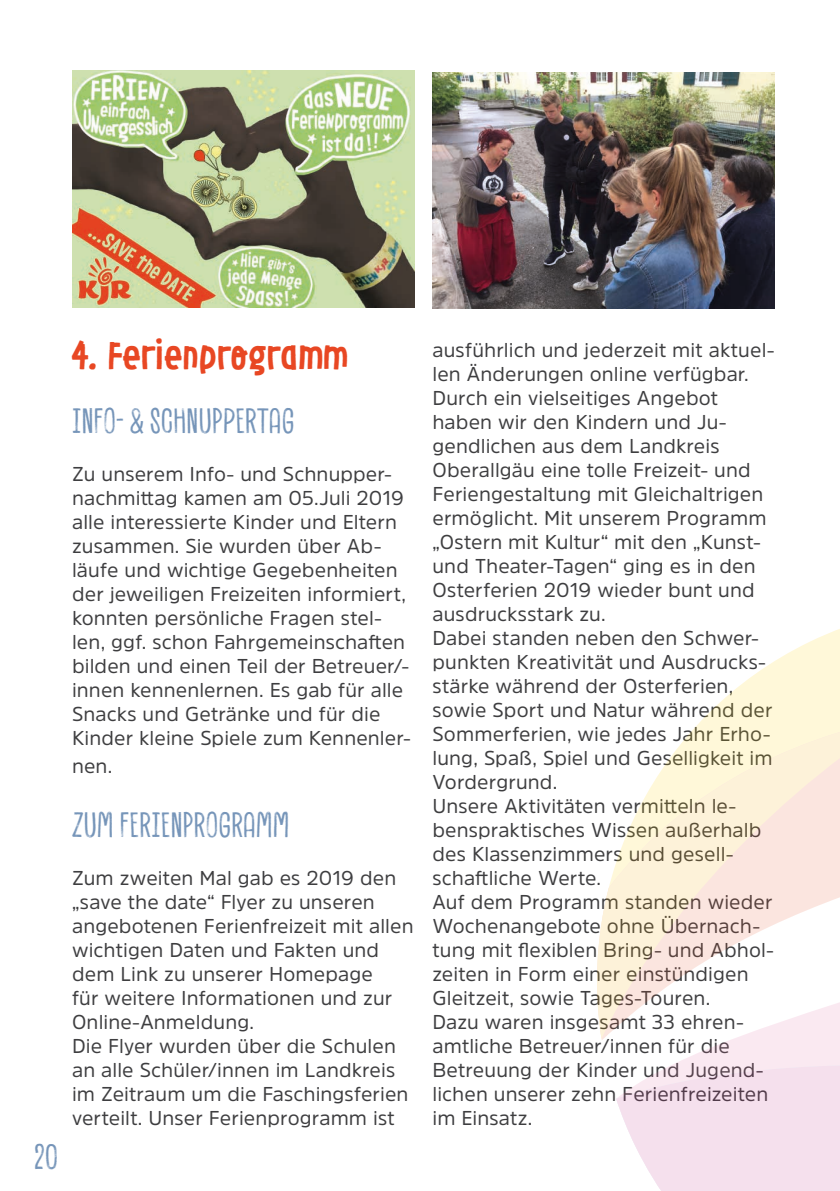
<style>
.page{position:relative;width:840px;height:1191px;background:#fff}
.page>*{position:absolute;margin:0;border:0;box-sizing:border-box;transform-origin:0 0}
.t1{font:36px "Le Osler Rough";letter-spacing:.005em;color:#e84723}
.t2{font:34px "Canvas Inline";letter-spacing:-.005em;color:#7695b9}
.t3{font:20px/24px "Amsi Pro";letter-spacing:.005em;color:#3e3e40}
</style>
<div class="page">
<img style="left:72px;top:71px;width:342px;height:237px">
<svg style="left:751px;top:629px;width:88px;height:48px;fill:#fff8d9"></svg>
<svg style="left:601px;top:677px;width:238px;height:363px"></svg>
<svg style="left:597px;top:717px;width:242px;height:321px"></svg>
<svg style="left:615px;top:1009px;width:224px;height:182px"></svg>
<img style="left:432px;top:72px;width:342px;height:237px">
<h2 class="t2" style="left:34px;top:1136px;width:26px">20</h2>
<h1 class="t1" style="left:72px;top:336px;width:279px">4. Ferienprogramm</h1>
<h2 class="t2" style="left:72px;top:401px;width:224px">INFO- &amp; SCHNUPPERTAG</h2>
<p class="t3" style="left:72px;top:462px;width:340px">Zu unserem Info- und Schnupper&shy;nachmittag kamen am 05.Juli 2019 alle interessierte Kinder und Eltern zusammen. Sie wurden über Ab&shy;läufe und wichtige Gegebenheiten der jeweiligen Freizeiten informiert, konnten persönliche Fragen stel&shy;len, ggf. schon Fahrgemeinschaften bilden und einen Teil der Betreuer/- innen kennenlernen. Es gab für alle Snacks und Getränke und für die Kinder kleine Spiele zum Kennenler-</p>
<p class="t3" style="left:72px;top:754px;width:42px">nen.</p>
<h2 class="t2" style="left:72px;top:805px;width:219px">ZUM FERIENPROGRAMM</h2>
<p class="t3" style="left:72px;top:866px;width:343px">Zum zweiten Mal gab es 2019 den „save the date“ Flyer zu unseren angebotenen Ferienfreizeit mit allen wichtigen Daten und Fakten und dem Link zu unserer Homepage<br>für weitere Informationen und zur<br>Online-Anmeldung.<br>Die Flyer wurden über die Schulen an alle Schüler/innen im Landkreis im Zeitraum um die Faschingsferien verteilt. Unser Ferienprogramm ist</p>
<p class="t3" style="left:432px;top:338px;width:343px">ausführlich und jederzeit mit aktuel&shy;len Änderungen online verfügbar.<br>Durch ein vielseitiges Angebot haben wir den Kindern und Ju&shy;gendlichen aus dem Landkreis<br>Oberallgäu eine tolle Freizeit- und<br>Feriengestaltung mit Gleichaltrigen ermöglicht. Mit unserem Programm „Ostern mit Kultur“ mit den „Kunst&shy;und Theater-Tagen“ ging es in den<br>Osterferien 2019 wieder bunt und ausdrucksstark zu.<br>Dabei standen neben den Schwer&shy;punkten Kreativität und Ausdrucks&shy;stärke während der Osterferien, sowie Sport und Natur während der<br>Sommerferien, wie jedes Jahr Erho&shy;lung, Spaß, Spiel und Geselligkeit im<br>Vordergrund.<br>Unsere Aktivitäten vermitteln le&shy;benspraktisches Wissen außerhalb des Klassenzimmers und gesell&shy;schaftliche Werte.<br>Auf dem Programm standen wieder<br>Wochenangebote ohne Übernach&shy;tung mit flexiblen Bring- und Abhol&shy;zeiten in Form einer einstündigen<br>Gleitzeit, sowie Tages-Touren.<br>Dazu waren insgesamt 33 ehren&shy;amtliche Betreuer/innen für die<br>Betreuung der Kinder und Jugend&shy;lichen unserer zehn Ferienfreizeiten im Einsatz.</p>
</div>
